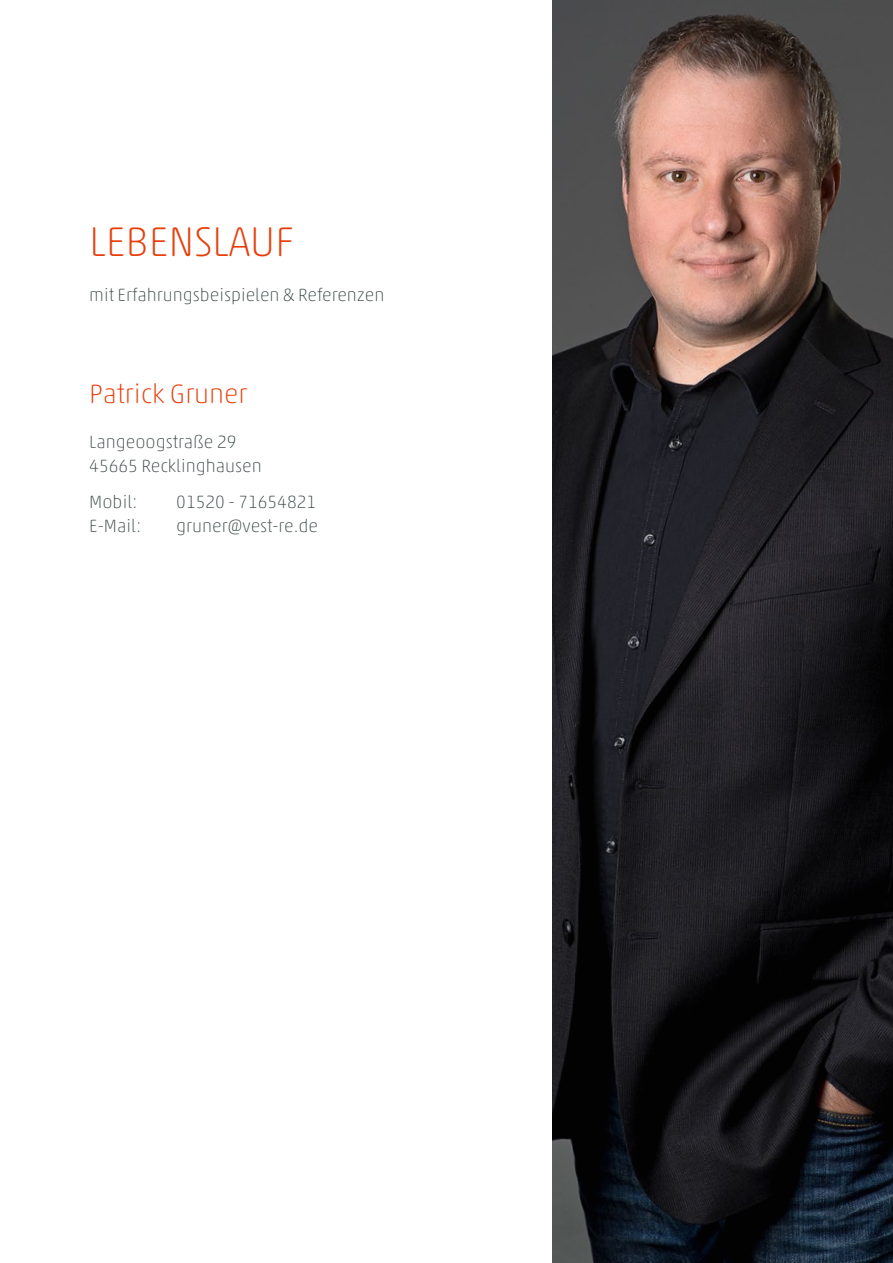
<style>
.page{position:relative;width:893px;height:1263px;background:#fff}
.page>*{position:absolute;margin:0;border:0;box-sizing:border-box;transform-origin:0 0}
.t1{font:100 42px "Akko Rounded Pro";color:#e73f0c}
.t2{font:100 27px "Akko Rounded Pro";color:#e73f0c}
.t3{font:100 18px/24px "Akko Rounded Pro";color:#434f4f}
</style>
<div class="page">
<img style="left:553px;top:0;width:340px;height:1263px">
<h1 class="t1" style="left:89px;top:217px;width:206px">LEBENSLAUF</h1>
<p class="t3" style="left:89px;top:283px;width:297px">mit Erfahrungsbeispielen &amp; Referenzen</p>
<h2 class="t2" style="left:89px;top:377px;width:159px">Patrick Gruner</h2>
<p class="t3" style="left:89px;top:429px;width:174px">Langeoogstraße 29<br>45665 Recklinghausen</p>
<p class="t3" style="left:89px;top:489px;width:50px">Mobil:</p>
<p class="t3" style="left:176px;top:489px;width:141px">01520 - 71654821</p>
<p class="t3" style="left:89px;top:513px;width:54px">E-Mail:</p>
<p class="t3" style="left:176px;top:513px;width:143px">gruner@vest-re.de</p>
</div>
